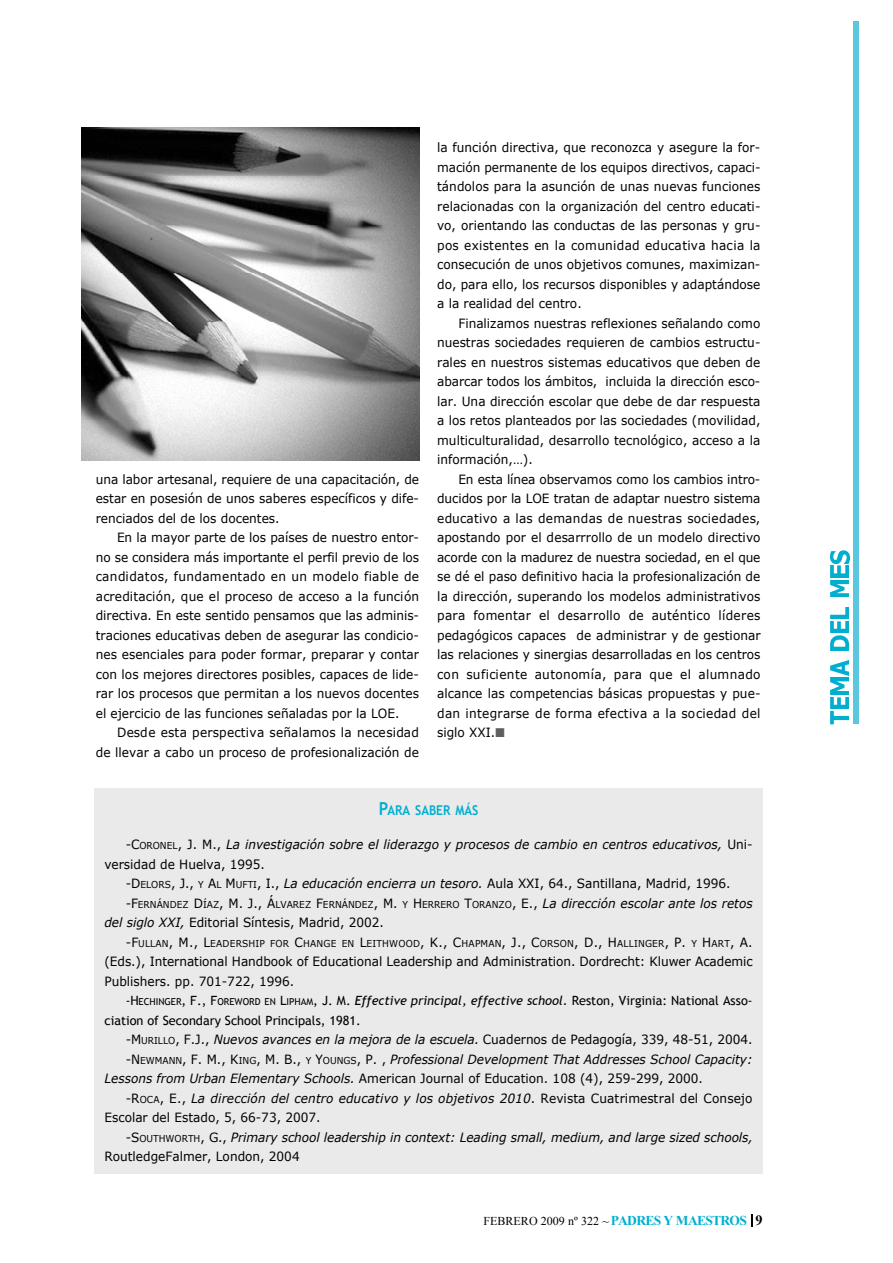
<style>
.page{position:relative;width:893px;height:1263px;background:#fff}
.page>*{position:absolute;margin:0;border:0;box-sizing:border-box;transform-origin:0 0}
.t1{font:700 13.5px "Trebuchet MS";color:#00aed0;scale:.9 1}
.t2{font:12.75px/19.5px "Verdana";color:#000;text-align:justify;scale:.95 1}
.t3{font:italic 12.75px "Verdana";color:#000;scale:.95 1}
.t4{font:12.75px/19.8px "Trebuchet MS";color:#000}
.t5{font:12px "Times New Roman";color:#000}
.t6{font:9.6px "Verdana";color:#000;scale:.95 1}
.s1{color:#5e5e5e}
.s2{font-size:18px}
.s3{font-style:normal}
.s4{font-style:normal;font-size:9.6px}
.s5{font-size:9.6px}
.s6{font-style:italic}
.s7{font-size:12.75px}
.s8{font-style:italic;font-size:12.75px}
.s9{font-weight:700;font-size:13.5px;color:#00aed0}
.s10{font-weight:700;font-size:14.25px}
</style>
<div class="page">
<img style="left:830px;top:711px;width:19px;height:13px">
<img style="left:830px;top:697px;width:19px;height:11px">
<img style="left:830px;top:678px;width:19px;height:16px">
<img style="left:830px;top:660px;width:19px;height:16px">
<img style="left:830px;top:635px;width:19px;height:15px">
<img style="left:830px;top:621px;width:19px;height:12px">
<img style="left:830px;top:607px;width:19px;height:11px">
<img style="left:830px;top:581px;width:19px;height:16px">
<img style="left:830px;top:566px;width:19px;height:11px">
<img style="left:829px;top:550px;width:20px;height:13px">
<div style="left:853px;top:22px;width:6px;height:702px;background:#5bc7de"></div>
<svg style="left:751px;top:1214px;width:1px;height:13px"></svg>
<div style="left:94px;top:788px;width:668px;height:386px;background:#eaeaea"></div>
<img style="left:81px;top:127px;width:338px;height:333px">
<p class="t2" style="left:96px;top:469px;width:342px">una labor artesanal, requiere de una capacitación, de estar en posesión de unos saberes específicos y dife&shy;renciados del de los docentes.</p>
<p class="t2" style="left:96px;top:527px;width:342px;text-indent:21px">En la mayor parte de los países de nuestro entor&shy;no se considera más importante el perfil previo de los candidatos, fundamentado en un modelo fiable de acreditación, que el proceso de acceso a la función directiva. En este sentido pensamos que las adminis&shy;traciones educativas deben de asegurar las condicio&shy;nes esenciales para poder formar, preparar y contar con los mejores directores posibles, capaces de lide&shy;rar los procesos que permitan a los nuevos docentes el ejercicio de las funciones señaladas por la LOE.</p>
<p class="t2" style="left:96px;top:722px;width:342px;text-align:right">Desde esta perspectiva señalamos la necesidad<br>de llevar a cabo un proceso de profesionalización de</p>
<p class="t2" style="left:437px;top:137px;width:342px">la función directiva, que reconozca y asegure la for&shy;mación permanente de los equipos directivos, capaci&shy;tándolos para la asunción de unas nuevas funciones relacionadas con la organización del centro educati&shy;vo, orientando las conductas de las personas y gru&shy;pos existentes en la comunidad educativa hacia la consecución de unos objetivos comunes, maximizan&shy;do, para ello, los recursos disponibles y adaptándose a la realidad del centro.</p>
<p class="t2" style="left:437px;top:313px;width:342px;text-indent:21px">Finalizamos nuestras reflexiones señalando como nuestras sociedades requieren de cambios estructu&shy;rales en nuestros sistemas educativos que deben de abarcar todos los ámbitos, incluida la dirección esco&shy;lar. Una dirección escolar que debe de dar respuesta a los retos planteados por las sociedades (movilidad, multiculturalidad, desarrollo tecnológico, acceso a la información,…).</p>
<p class="t2" style="left:437px;top:469px;width:342px;text-indent:21px">En esta línea observamos como los cambios intro&shy;ducidos por la LOE tratan de adaptar nuestro sistema educativo a las demandas de nuestras sociedades, apostando por el desarrrollo de un modelo directivo acorde con la madurez de nuestra sociedad, en el que se dé el paso definitivo hacia la profesionalización de la dirección, superando los modelos administrativos para fomentar el desarrollo de auténtico líderes pedagógicos capaces de administrar y de gestionar las relaciones y sinergias desarrolladas en los centros con suficiente autonomía, para que el alumnado alcance las competencias básicas propuestas y pue&shy;dan integrarse de forma efectiva a la sociedad del siglo XXI.<span class="s1">■</span></p>
<p class="t1" style="left:379px;top:803px;width:112px"><span class="s2">P</span>ARA SABER MÁS</p>
<p class="t3" style="left:126px;top:836px;width:661px"><span class="s3">-C</span><span class="s4">ORONEL</span><span class="s3">, J. M.,</span> La investigación sobre el liderazgo y procesos de cambio en centros educativos, <span class="s3">Uni-</span></p>
<p class="t2" style="left:104px;top:854px;width:170px">versidad de Huelva, 1995.</p>
<p class="t2" style="left:126px;top:873px;width:638px">-D<span class="s5">ELORS</span>, J., <span class="s5">Y</span> A<span class="s5">L</span> M<span class="s5">UFTI</span>, I., <span class="s6">La educación encierra un tesoro.</span> Aula XXI, 64., Santillana, Madrid, 1996.</p>
<p class="t6" style="left:126px;top:898px;width:662px"><span class="s7">-F</span>ERNÁNDEZ <span class="s7">D</span>ÍAZ<span class="s7">, M. J., Á</span>LVAREZ <span class="s7">F</span>ERNÁNDEZ<span class="s7">, M.</span> Y <span class="s7">H</span>ERRERO <span class="s7">T</span>ORANZO<span class="s7">, E.,</span> <span class="s8">La dirección escolar ante los retos</span></p>
<p class="t2" style="left:104px;top:913px;width:296px"><span class="s6">del siglo XXI,</span> Editorial Síntesis, Madrid, 2002.</p>
<p class="t6" style="left:126px;top:937px;width:661px"><span class="s7">-F</span>U L L A N<span class="s7">, M., L</span>E A D E R S H IP F O R <span class="s7">C</span>H A N G E E N <span class="s7">L</span>E IT H W O O D<span class="s7">, K., C</span>H A P M A N<span class="s7">, J., C</span>O R S O N<span class="s7">, D., H</span>A L L IN G E R<span class="s7">, P.</span> Y <span class="s7">H</span>A R T<span class="s7">, A.</span></p>
<p class="t2" style="left:104px;top:951px;width:684px">(Eds.), International Handbook of Educational Leadership and Administration. Dordrecht: Kluwer Academic<br>Publishers. pp. 701-722, 1996.</p>
<p class="t4" style="left:104px;top:990px;width:649px;text-indent:21px">-H<span class="s5">ECHINGER</span>, F., F<span class="s5">OREWORD EN</span> L<span class="s5">IPHAM</span>, J. M. <span class="s6">Effective principal, effective school.</span> Reston, Virginia: National Asso&shy;ciation of Secondary School Principals, 1981.</p>
<p class="t2" style="left:126px;top:1030px;width:661px">-M<span class="s5">URILLO</span>, F.J., <span class="s6">Nuevos avances en la mejora de la escuela.</span> Cuadernos de Pedagogía, 339, 48-51, 2004.</p>
<p class="t3" style="left:126px;top:1051px;width:661px"><span class="s3">-N</span><span class="s4">EWMANN</span><span class="s3">, F. M., K</span><span class="s4">ING</span><span class="s3">, M. B.,</span> <span class="s4">Y</span> <span class="s3">Y</span><span class="s4">OUNGS</span><span class="s3">, P. ,</span> Professional Development That Addresses School Capacity:</p>
<p class="t2" style="left:104px;top:1068px;width:631px"><span class="s6">Lessons from Urban Elementary Schools.</span> American Journal of Education. 108 (4), 259-299, 2000.</p>
<p class="t3" style="left:126px;top:1090px;width:661px"><span class="s3">-R</span><span class="s4">O C A</span><span class="s3">, E.,</span> La dirección del centro educativo y los objetivos 2010<span class="s3">. Revista Cuatrimestral del Consejo</span></p>
<p class="t2" style="left:104px;top:1107px;width:229px">Escolar del Estado, 5, 66-73, 2007.</p>
<p class="t3" style="left:126px;top:1129px;width:662px"><span class="s3">-S</span><span class="s4">OUTHWORTH</span><span class="s3">, G.,</span> Primary school leadership in context: Leading small, medium, and large sized schools,</p>
<p class="t2" style="left:104px;top:1147px;width:207px">RoutledgeFalmer, London, 2004</p>
<p class="t5" style="left:483px;top:1214px;width:280px">FEBRERO 2009 nº 322 ~<span class="s9">PADRES Y MAESTROS</span> <span class="s10">9</span></p>
</div>
